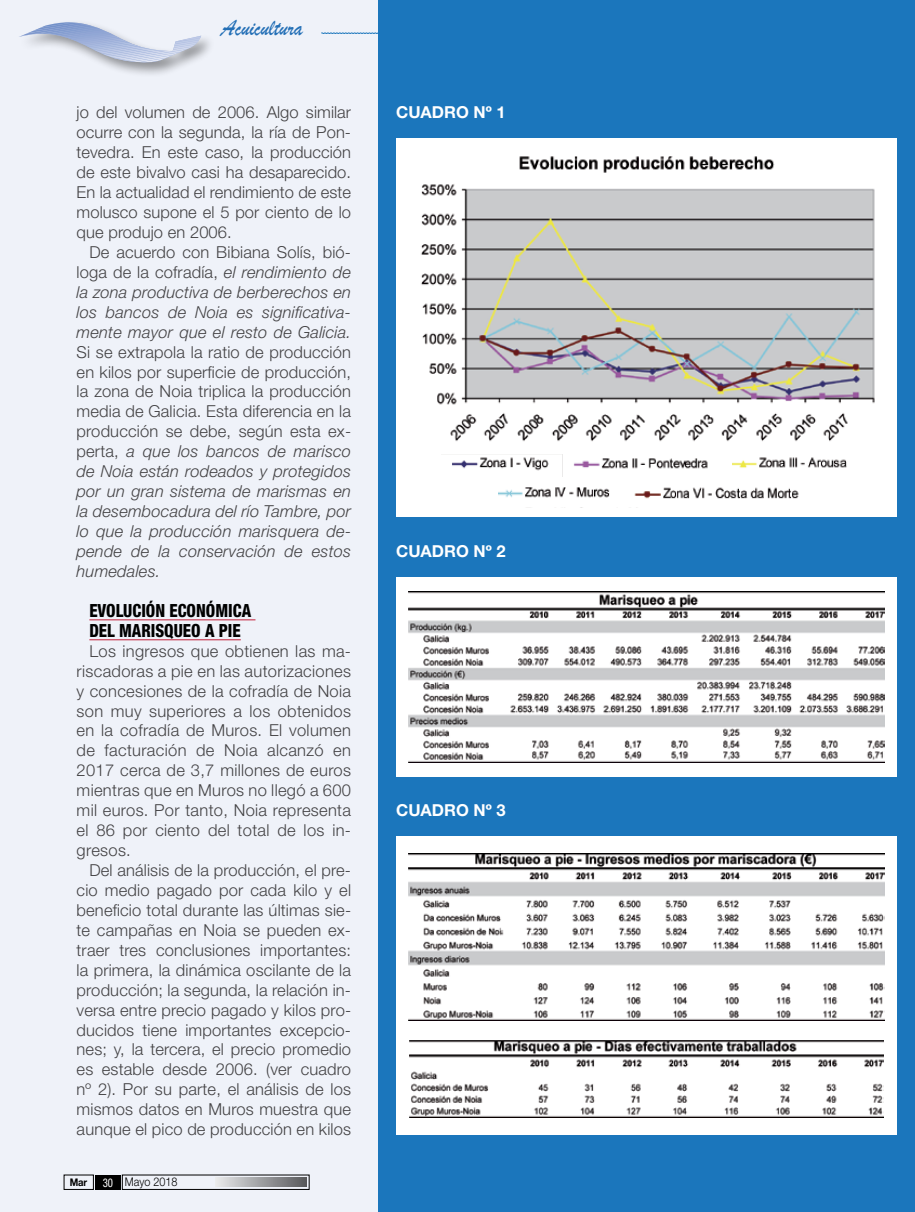
<style>
.page{position:relative;width:915px;height:1212px;background:#fff}
.page>*{position:absolute;margin:0;border:0;box-sizing:border-box;transform-origin:0 0}
.t1{font:24px "Brush Script";color:#236fb6;scale:.9 1}
.t2{font:800 condensed 18.15px/20px "Helvetica Neue LT Std";color:#000;scale:.91 1}
.t3{font:300 16.5px/20px "Helvetica Neue LT Std";letter-spacing:.01em;color:#434244;text-align:justify}
.t4{font:italic 300 16.5px/20px "Helvetica Neue LT Std";letter-spacing:.01em;color:#434244;text-align:justify}
.t5{font:700 16.5px "Helvetica Neue LT Std";color:#fff}
.t6{font:300 12px "Helvetica Neue LT Std";color:#000;scale:.9 1}
.t7{font:700 10.5px "Helvetica Neue LT Std";color:#000;scale:.9 1}
.s1{font-style:normal}
.s2{font-weight:400;font-stretch:condensed;color:#fff}
</style>
<div class="page">
<div style="left:0;top:0;width:914px;height:1212px;background:#eff2f9"></div>
<div style="left:378px;top:0;width:536px;height:1212px;background:#1b76bc"></div>
<div style="left:396px;top:138px;width:500px;height:379px;background:#fff"></div>
<hr style="left:914px;top:0;width:1px;height:1212px;background:#eff2f9">
<hr style="left:89px;top:619px;width:166px;height:1px;background:#c31f39">
<hr style="left:89px;top:639px;width:152px;height:1px;background:#c31f39">
<svg style="left:216px;top:1178px;width:90px;height:8px"></svg>
<div style="left:95px;top:1175px;width:26px;height:14px;background:#000"></div>
<div style="left:18px;top:19px;width:197px;height:58px;background:#000;opacity:.41"></div>
<svg style="left:18px;top:19px;width:183px;height:44px"></svg>
<svg style="left:321px;top:33px;width:57px;height:1px"></svg>
<div style="left:396px;top:836px;width:500px;height:299px;background:#fff"></div>
<img style="left:408px;top:853px;width:476px;height:167px">
<img style="left:409px;top:1041px;width:474px;height:77px">
<div style="left:396px;top:577px;width:500px;height:199px;background:#fff"></div>
<img style="left:408px;top:592px;width:476px;height:171px">
<img style="left:452px;top:457px;width:97px;height:14px">
<svg style="left:562px;top:455px;width:146px;height:21px"></svg>
<img style="left:732px;top:457px;width:115px;height:11px">
<img style="left:498px;top:487px;width:112px;height:11px">
<img style="left:634px;top:487px;width:165px;height:12px">
<img style="left:421px;top:184px;width:454px;height:258px">
<img style="left:519px;top:156px;width:256px;height:17px">
<h1 class="t1" style="left:221px;top:11px;width:92px">Acuicultura</h1>
<p class="t3" style="left:77px;top:102px;width:276px">jo del volumen de 2006. Algo similar ocurre con la segunda, la ría de Pon&shy;tevedra. En este caso, la producción de este bivalvo casi ha desaparecido.<br>En la actualidad el rendimiento de este molusco supone el 5 por ciento de lo que produjo en 2006.</p>
<p class="t4" style="left:77px;top:242px;width:276px;text-indent:13px"><span class="s1">De acuerdo con Bibiana Solís, bió&shy;loga de la cofradía,</span> el rendimiento de la zona productiva de berberechos en los bancos de Noia es significativa&shy;mente mayor que el resto de Galicia.</p>
<p class="t4" style="left:77px;top:342px;width:276px"><span class="s1">Si se extrapola la ratio de producción en kilos por superficie de producción, la zona de Noia triplica la producción media de Galicia. Esta diferencia en la producción se debe, según esta ex&shy;perta,</span> a que los bancos de marisco de Noia están rodeados y protegidos por un gran sistema de marismas en la desembocadura del río Tambre, por lo que la producción marisquera de&shy;pende de la conservación de estos humedales.</p>
<p class="t2" style="left:89px;top:600px;width:179px">EVOLUCIÓN ECONÓMICA<br>DEL MARISQUEO A PIE</p>
<p class="t3" style="left:77px;top:640px;width:276px;text-indent:13px">Los ingresos que obtienen las ma&shy;riscadoras a pie en las autorizaciones y concesiones de la cofradía de Noia son muy superiores a los obtenidos en la cofradía de Muros. El volumen de facturación de Noia alcanzó en 2017 cerca de 3,7 millones de euros mientras que en Muros no llegó a 600 mil euros. Por tanto, Noia representa el 86 por ciento del total de los in&shy;gresos.</p>
<p class="t3" style="left:77px;top:860px;width:276px;text-indent:13px">Del análisis de la producción, el pre&shy;cio medio pagado por cada kilo y el beneficio total durante las últimas sie&shy;te campañas en Noia se pueden ex&shy;traer tres conclusiones importantes: la primera, la dinámica oscilante de la producción; la segunda, la relación in&shy;versa entre precio pagado y kilos pro&shy;ducidos tiene importantes excepcio&shy;nes; y, la tercera, el precio promedio es estable desde 2006. (ver cuadro nº 2). Por su parte, el análisis de los mismos datos en Muros muestra que aunque el pico de producción en kilos</p>
<p class="t7" style="left:70px;top:1176px;width:21px">Mar</p>
<p class="t6" style="left:103px;top:1175px;width:85px"><span class="s2">30</span> Mayo 2018</p>
<p class="t6" style="left:125px;top:1175px;width:96px">Julio-Agosto 2018</p>
<p class="t5" style="left:396px;top:102px;width:111px">CUADRO Nº 1</p>
<p class="t5" style="left:396px;top:541px;width:111px">CUADRO Nº 2</p>
<p class="t5" style="left:396px;top:800px;width:111px">CUADRO Nº 3</p>
</div>
